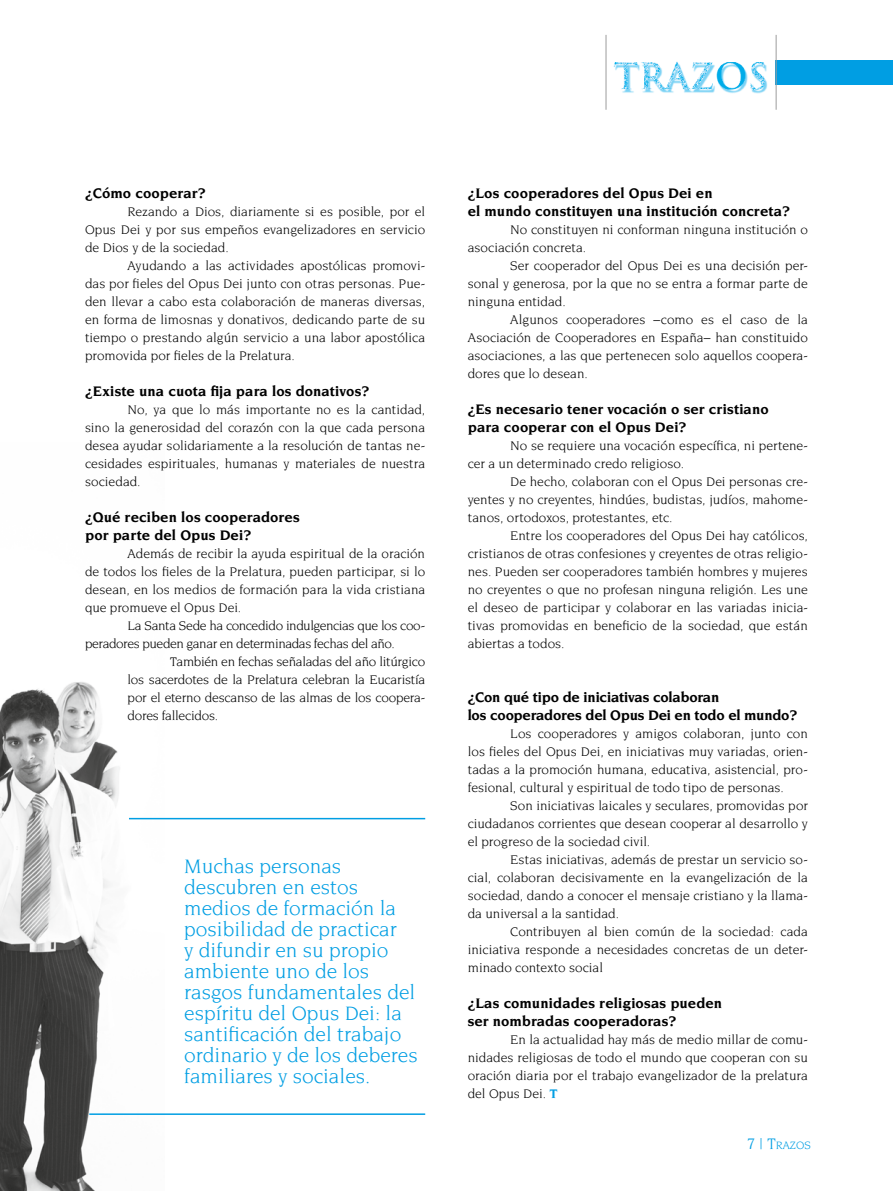
<style>
.page{position:relative;width:893px;height:1191px;background:#fff}
.page>*{position:absolute;margin:0;border:0;box-sizing:border-box;transform-origin:0 0}
.t1{font:21px/21px "Novarese";color:#009ee3}
.t2{font:700 15px/18px "Novarese";letter-spacing:.005em;color:#000}
.t3{font:700 15px/18px "Novarese";letter-spacing:-.015em;color:#000}
.t4{font:13.5px/18px "Novarese";letter-spacing:-.005em;color:#000;text-align:justify}
.t5{font:13.5px "Novarese";letter-spacing:-.035em;color:#000}
.t6{font:13.5px "Novarese";letter-spacing:-.025em;color:#000}
.t7{font:11.55px "Novarese";color:#009ee3}
.s1{font-weight:700;color:#009ee3}
.s2{font-size:16.5px}
.s3{font-size:15px}
</style>
<div class="page">
<div style="left:776px;top:60px;width:117px;height:25px;background:#009ee3"></div>
<hr style="left:606px;top:35px;width:1px;height:75px;background:#9c9c9d">
<hr style="left:776px;top:35px;width:1px;height:75px;background:#9c9c9d">
<img style="left:606px;top:54px;width:162px;height:40px">
<img style="left:0;top:682px;width:165px;height:509px">
<hr style="left:129px;top:818px;width:296px;height:1px;background:#009ee3">
<hr style="left:89px;top:1113px;width:336px;height:2px;background:#009ee3">
<p class="t2" style="left:85px;top:184px;width:122px">¿Cómo cooperar?</p>
<p class="t4" style="left:85px;top:202px;width:342px;text-indent:43px">Rezando a Dios, diariamente si es posible, por el Opus Dei y por sus empeños evangelizadores en servicio de Dios y de la sociedad.</p>
<p class="t4" style="left:85px;top:256px;width:342px;text-indent:43px">Ayudando a las actividades apostólicas promovi&shy;das por fieles del Opus Dei junto con otras personas. Pue&shy;den llevar a cabo esta colaboración de maneras diversas, en forma de limosnas y donativos, dedicando parte de su tiempo o prestando algún servicio a una labor apostólica promovida por fieles de la Prelatura.</p>
<p class="t2" style="left:85px;top:382px;width:286px">¿Existe una cuota fija para los donativos?</p>
<p class="t4" style="left:85px;top:400px;width:342px;text-indent:43px">No, ya que lo más importante no es la cantidad, sino la generosidad del corazón con la que cada persona desea ayudar solidariamente a la resolución de tantas ne&shy;cesidades espirituales, humanas y materiales de nuestra sociedad.</p>
<p class="t2" style="left:85px;top:508px;width:216px">¿Qué reciben los cooperadores por parte del Opus Dei?</p>
<p class="t4" style="left:85px;top:544px;width:342px;text-indent:43px">Además de recibir la ayuda espiritual de la oración de todos los fieles de la Prelatura, pueden participar, si lo desean, en los medios de formación para la vida cristiana que promueve el Opus Dei.</p>
<p class="t5" style="left:128px;top:618px;width:299px">La Santa Sede ha concedido indulgencias que los coo-</p>
<p class="t5" style="left:85px;top:636px;width:311px">peradores pueden ganar en determinadas fechas del año.</p>
<p class="t6" style="left:170px;top:654px;width:257px">También en fechas señaladas del año litúrgico</p>
<p class="t4" style="left:128px;top:670px;width:299px">los sacerdotes de la Prelatura celebran la Eucaristía</p>
<p class="t4" style="left:128px;top:688px;width:299px">por el eterno descanso de las almas de los coopera-</p>
<p class="t4" style="left:128px;top:706px;width:92px">dores fallecidos.</p>
<p class="t1" style="left:184px;top:855px;width:235px">Muchas personas descubren en estos medios de formación la posibilidad de practicar<br>y difundir en su propio ambiente uno de los rasgos fundamentales del espíritu del Opus Dei: la santificación del trabajo ordinario y de los deberes familiares y sociales.</p>
<p class="t2" style="left:468px;top:184px;width:324px">¿Los cooperadores del Opus Dei en<br>el mundo constituyen una institución concreta?</p>
<p class="t4" style="left:468px;top:220px;width:342px;text-indent:43px">No constituyen ni conforman ninguna institución o asociación concreta.</p>
<p class="t4" style="left:468px;top:256px;width:342px;text-indent:43px">Ser cooperador del Opus Dei es una decisión per&shy;sonal y generosa, por la que no se entra a formar parte de ninguna entidad.</p>
<p class="t4" style="left:468px;top:310px;width:342px;text-indent:43px">Algunos cooperadores –como es el caso de la Asociación de Cooperadores en España– han constituido asociaciones, a las que pertenecen solo aquellos coopera&shy;dores que lo desean.</p>
<p class="t2" style="left:468px;top:400px;width:302px">¿Es necesario tener vocación o ser cristiano para cooperar con el Opus Dei?</p>
<p class="t4" style="left:468px;top:436px;width:342px;text-indent:43px">No se requiere una vocación específica, ni pertene&shy;cer a un determinado credo religioso.</p>
<p class="t4" style="left:468px;top:472px;width:342px;text-indent:43px">De hecho, colaboran con el Opus Dei personas cre&shy;yentes y no creyentes, hindúes, budistas, judíos, mahome&shy;tanos, ortodoxos, protestantes, etc.</p>
<p class="t4" style="left:468px;top:526px;width:342px;text-indent:43px">Entre los cooperadores del Opus Dei hay católicos, cristianos de otras confesiones y creyentes de otras religio&shy;nes. Pueden ser cooperadores también hombres y mujeres no creyentes o que no profesan ninguna religión. Les une el deseo de participar y colaborar en las variadas inicia&shy;tivas promovidas en beneficio de la sociedad, que están abiertas a todos.</p>
<p class="t3" style="left:468px;top:688px;width:331px">¿Con qué tipo de iniciativas colaboran<br>los cooperadores del Opus Dei en todo el mundo?</p>
<p class="t4" style="left:468px;top:724px;width:342px;text-indent:43px">Los cooperadores y amigos colaboran, junto con los fieles del Opus Dei, en iniciativas muy variadas, orien&shy;tadas a la promoción humana, educativa, asistencial, pro&shy;fesional, cultural y espiritual de todo tipo de personas.</p>
<p class="t4" style="left:468px;top:796px;width:342px;text-indent:43px">Son iniciativas laicales y seculares, promovidas por ciudadanos corrientes que desean cooperar al desarrollo y el progreso de la sociedad civil.</p>
<p class="t4" style="left:468px;top:850px;width:342px;text-indent:43px">Estas iniciativas, además de prestar un servicio so&shy;cial, colaboran decisivamente en la evangelización de la sociedad, dando a conocer el mensaje cristiano y la llama&shy;da universal a la santidad.</p>
<p class="t4" style="left:468px;top:922px;width:342px;text-indent:43px">Contribuyen al bien común de la sociedad: cada iniciativa responde a necesidades concretas de un deter&shy;minado contexto social</p>
<p class="t2" style="left:468px;top:994px;width:256px">¿Las comunidades religiosas pueden ser nombradas cooperadoras?</p>
<p class="t4" style="left:468px;top:1030px;width:342px;text-indent:43px">En la actualidad hay más de medio millar de comu&shy;nidades religiosas de todo el mundo que cooperan con su oración diaria por el trabajo evangelizador de la prelatura del Opus Dei. <span class="s1">T</span></p>
<p class="t7" style="left:747px;top:1139px;width:66px"><span class="s2">7</span> <span class="s3">|</span> <span class="s2">T</span>RAZOS</p>
</div>
